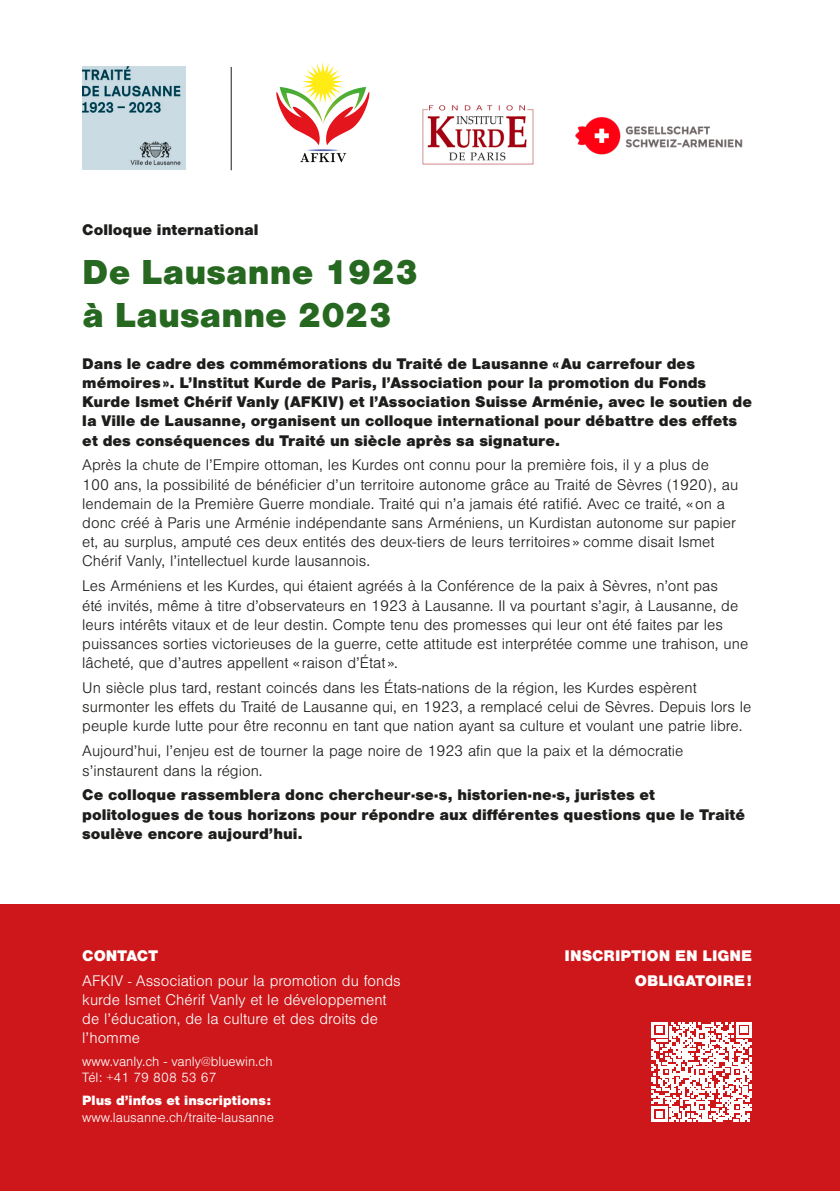
<style>
.page{position:relative;width:840px;height:1191px;background:#fff}
.page>*{position:absolute;margin:0;border:0;box-sizing:border-box;transform-origin:0 0}
.t1{font:900 36px/43.2px "Nimbus San";color:#266820}
.t2{font:300 16px/19.2px "Nimbus San";color:#1d1d1b}
.t3{font:900 16px/19.2px "Nimbus San";color:#1d1d1b}
.t4{font:300 16px/19.2px "Nimbus San";color:#fff}
.t5{font:900 16px/24.8px "Nimbus San";color:#fff;text-align:right}
.t6{font:300 14px/16.8px "Nimbus San";color:#fff}
.t7{font:900 14px "Nimbus San";color:#fff}
.s1{font-weight:900}
.s2{font-size:14px}
</style>
<div class="page">
<div style="left:0;top:904px;width:839px;height:287px;background:#cd171a"></div>
<img style="left:83px;top:67px;width:102px;height:102px">
<img style="left:276px;top:62px;width:94px;height:101px">
<img style="left:575px;top:117px;width:168px;height:38px">
<img style="left:422px;top:105px;width:112px;height:60px">
<svg style="left:651px;top:1022px;width:100px;height:99px"></svg>
<hr style="left:231px;top:67px;width:1px;height:103px;background:#1d1d1b">
<p class="t3" style="left:82px;top:220px;width:178px">Colloque international</p>
<h1 class="t1" style="left:82px;top:250px;width:337px">De Lausanne 1923 à Lausanne 2023</h1>
<p class="t3" style="left:82px;top:354px;width:671px">Dans le cadre des commémorations du Traité de Lausanne «Au carrefour des mémoires». L’Institut Kurde de Paris, l’Association pour la promotion du Fonds Kurde Ismet Chérif Vanly (AFKIV) et l’Association Suisse Arménie, avec le soutien de la Ville de Lausanne, organisent un colloque international pour débattre des effets et des conséquences du Traité un siècle après sa signature.</p>
<p class="t2" style="left:82px;top:456px;width:657px">Après la chute de l’Empire ottoman, les Kurdes ont connu pour la première fois, il y a plus de 100 ans, la possibilité de bénéficier d’un territoire autonome grâce au Traité de Sèvres (1920), au lendemain de la Première Guerre mondiale. Traité qui n’a jamais été ratifié. Avec ce traité, «on a donc créé à Paris une Arménie indépendante sans Arméniens, un Kurdistan autonome sur papier et, au surplus, amputé ces deux entités des deux-tiers de leurs territoires » comme disait Ismet Chérif Vanly, l’intellectuel kurde lausannois.</p>
<p class="t2" style="left:82px;top:577px;width:667px">Les Arméniens et les Kurdes, qui étaient agréés à la Conférence de la paix à Sèvres, n’ont pas<br>été invités, même à titre d’observateurs en 1923 à Lausanne. Il va pourtant s’agir, à Lausanne, de leurs intérêts vitaux et de leur destin. Compte tenu des promesses qui leur ont été faites par les puissances sorties victorieuses de la guerre, cette attitude est interprétée comme une trahison, une lâcheté, que d’autres appellent « raison d’État ».</p>
<p class="t2" style="left:82px;top:678px;width:670px">Un siècle plus tard, restant coincés dans les États-nations de la région, les Kurdes espèrent surmonter les effets du Traité de Lausanne qui, en 1923, a remplacé celui de Sèvres. Depuis lors le peuple kurde lutte pour être reconnu en tant que nation ayant sa culture et voulant une patrie libre.</p>
<p class="t2" style="left:82px;top:742px;width:602px">Aujourd’hui, l’enjeu est de tourner la page noire de 1923 afin que la paix et la démocratie s’instaurent dans la région.</p>
<p class="t3" style="left:82px;top:785px;width:664px">Ce colloque rassemblera donc chercheur·se·s, historien·ne·s, juristes et politologues de tous horizons pour répondre aux différentes questions que le Traité soulève encore aujourd’hui.</p>
<p class="t4" style="left:82px;top:943px;width:320px;line-height:24.8px"><span class="s1">CONTACT<br></span>AFKIV <span class="s2">-</span> Association pour la promotion du fonds</p>
<p class="t4" style="left:82px;top:990px;width:306px">kurde Ismet Chérif Vanly et le développement de l’éducation, de la culture et des droits de l’homme</p>
<p class="t6" style="left:82px;top:1053px;width:192px">www.vanly.ch - vanly@bluewin.ch<br>Tél: +41 79 808 53 67</p>
<p class="t7" style="left:82px;top:1092px;width:190px">Plus d’infos et inscriptions:</p>
<p class="t6" style="left:82px;top:1109px;width:193px">www.lausanne.ch/traite-lausanne</p>
<p class="t5" style="left:564px;top:943px;width:189px">INSCRIPTION EN LIGNE<br>OBLIGATOIRE!</p>
</div>
